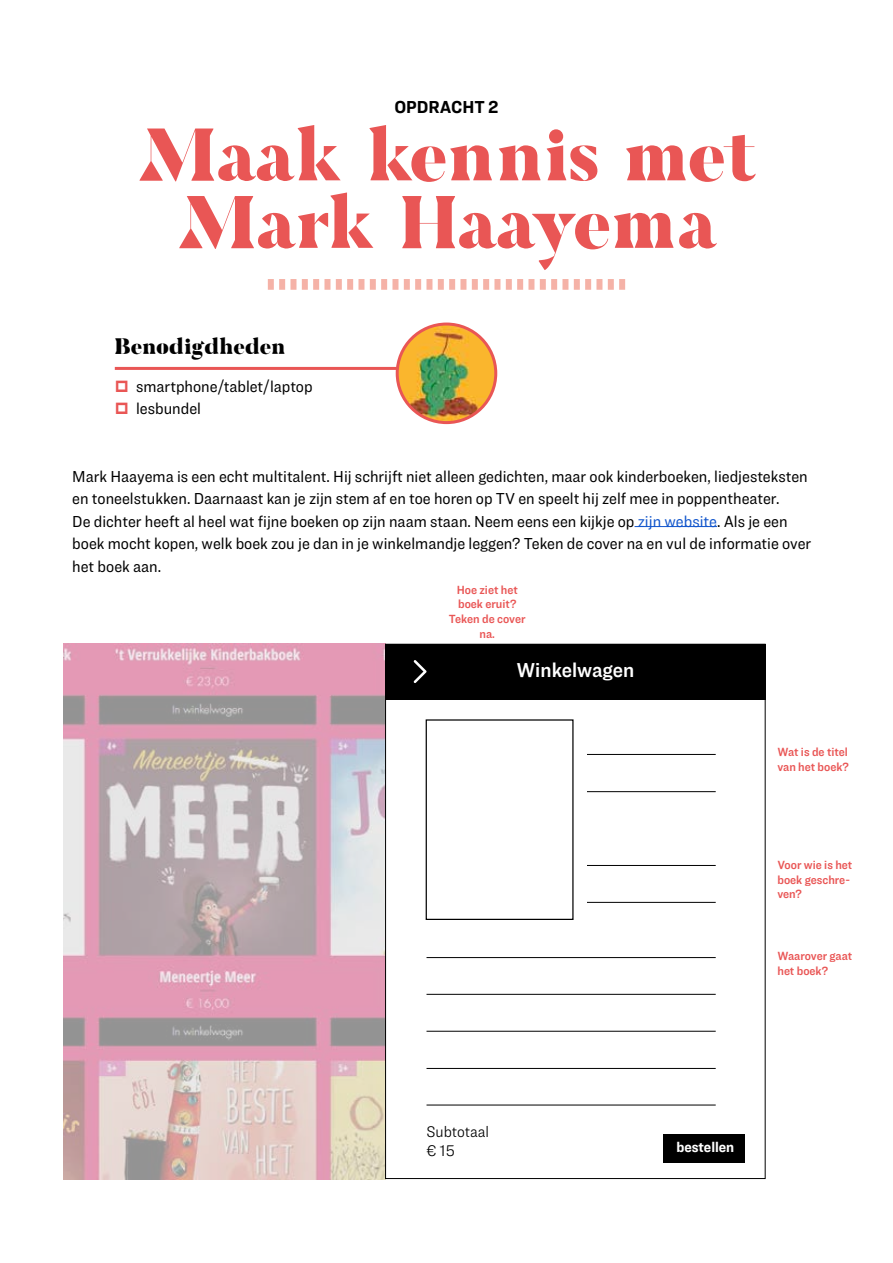
<style>
.page{position:relative;width:893px;height:1263px;background:#fff}
.page>*{position:absolute;margin:0;border:0;box-sizing:border-box;transform-origin:0 0}
.t1{font:75px/67.5px "Rockwell";color:#e95655;text-align:center}
.t2{font:22.5px "Rockwell";color:#000}
.t3{font:20.85px "Ringside Narrow Semi";color:#fff}
.t4{font:700 18px "Ringside Narrow";color:#000}
.t5{font:16.5px/22.5px "Ringside Narrow";color:#000}
.t6{font:300 16.05px/19.2px "Ringside Narrow";color:#000}
.t7{font:700 14.7px "Ringside Narrow";color:#fff}
.t8{font:12.3px/14.7px "Ringside Narrow Semi";color:#e95655}
.s1{color:#15c}
</style>
<div class="page">
<hr style="left:634px;top:526px;width:83px;height:1px;background:#15c">
<div style="left:619px;top:279px;width:6px;height:11px;background:#f5b2a7"></div>
<div style="left:608px;top:279px;width:6px;height:11px;background:#f5b2a7"></div>
<div style="left:596px;top:279px;width:6px;height:11px;background:#f5b2a7"></div>
<div style="left:585px;top:279px;width:6px;height:11px;background:#f5b2a7"></div>
<div style="left:574px;top:279px;width:6px;height:11px;background:#f5b2a7"></div>
<div style="left:562px;top:279px;width:6px;height:11px;background:#f5b2a7"></div>
<div style="left:551px;top:279px;width:6px;height:11px;background:#f5b2a7"></div>
<div style="left:540px;top:279px;width:6px;height:11px;background:#f5b2a7"></div>
<div style="left:528px;top:279px;width:6px;height:11px;background:#f5b2a7"></div>
<div style="left:517px;top:279px;width:6px;height:11px;background:#f5b2a7"></div>
<div style="left:506px;top:279px;width:6px;height:11px;background:#f5b2a7"></div>
<div style="left:494px;top:279px;width:6px;height:11px;background:#f5b2a7"></div>
<div style="left:483px;top:279px;width:6px;height:11px;background:#f5b2a7"></div>
<div style="left:472px;top:279px;width:6px;height:11px;background:#f5b2a7"></div>
<div style="left:460px;top:279px;width:6px;height:11px;background:#f5b2a7"></div>
<div style="left:449px;top:279px;width:6px;height:11px;background:#f5b2a7"></div>
<div style="left:438px;top:279px;width:6px;height:11px;background:#f5b2a7"></div>
<div style="left:426px;top:279px;width:6px;height:11px;background:#f5b2a7"></div>
<div style="left:415px;top:279px;width:6px;height:11px;background:#f5b2a7"></div>
<div style="left:404px;top:279px;width:6px;height:11px;background:#f5b2a7"></div>
<div style="left:392px;top:279px;width:6px;height:11px;background:#f5b2a7"></div>
<div style="left:381px;top:279px;width:6px;height:11px;background:#f5b2a7"></div>
<div style="left:370px;top:279px;width:6px;height:11px;background:#f5b2a7"></div>
<div style="left:358px;top:279px;width:6px;height:11px;background:#f5b2a7"></div>
<div style="left:347px;top:279px;width:6px;height:11px;background:#f5b2a7"></div>
<div style="left:336px;top:279px;width:6px;height:11px;background:#f5b2a7"></div>
<div style="left:324px;top:279px;width:6px;height:11px;background:#f5b2a7"></div>
<div style="left:313px;top:279px;width:6px;height:11px;background:#f5b2a7"></div>
<div style="left:302px;top:279px;width:6px;height:11px;background:#f5b2a7"></div>
<div style="left:290px;top:279px;width:6px;height:11px;background:#f5b2a7"></div>
<div style="left:279px;top:279px;width:6px;height:11px;background:#f5b2a7"></div>
<div style="left:268px;top:279px;width:6px;height:11px;background:#f5b2a7"></div>
<hr style="left:115px;top:367px;width:293px;height:3px;background:#e95655">
<img style="left:397px;top:324px;width:99px;height:99px;border-radius:49px">
<div style="left:396px;top:323px;width:101px;height:101px;border:3px solid #e95655;border-radius:50%"></div>
<img style="left:64px;top:644px;width:321px;height:535px">
<div style="left:385px;top:644px;width:381px;height:55px;background:#000"></div>
<div style="left:663px;top:1134px;width:82px;height:28px;background:#000"></div>
<div style="left:426px;top:719px;width:148px;height:201px;border:1px solid #000"></div>
<hr style="left:426px;top:957px;width:290px;height:1px;background:#000">
<hr style="left:587px;top:754px;width:129px;height:1px;background:#000">
<hr style="left:587px;top:791px;width:129px;height:1px;background:#000">
<hr style="left:587px;top:865px;width:129px;height:1px;background:#000">
<hr style="left:587px;top:902px;width:129px;height:1px;background:#000">
<hr style="left:426px;top:994px;width:290px;height:1px;background:#000">
<hr style="left:426px;top:1031px;width:290px;height:1px;background:#000">
<hr style="left:426px;top:1068px;width:290px;height:1px;background:#000">
<hr style="left:426px;top:1105px;width:290px;height:1px;background:#000">
<svg style="left:414px;top:660px;width:12px;height:23px"></svg>
<p class="t4" style="left:394px;top:94px;width:106px">OPDRACHT 2</p>
<h1 class="t1" style="left:138px;top:127px;width:619px">Maak kennis met<br>Mark Haayema</h1>
<h2 class="t2" style="left:115px;top:335px;width:172px">Benodigdheden</h2>
<p class="t5" style="left:136px;top:374px;width:178px">smartphone/tablet/laptop lesbundel</p>
<p class="t5" style="left:72px;top:464px;width:741px">Mark Haayema is een echt multitalent. Hij schrijft niet alleen gedichten, maar ook kinderboeken, liedjesteksten en toneelstukken. Daarnaast kan je zijn stem af en toe horen op TV en speelt hij zelf mee in poppentheater.<br>De dichter heeft al heel wat fijne boeken op zijn naam staan. Neem eens een kijkje op <span class="s1">zijn website</span>. Als je een boek mocht kopen, welk boek zou je dan in je winkelmandje leggen? Teken de cover na en vul de informatie over het boek aan.</p>
<p class="t8" style="left:449px;top:582px;width:78px;text-align:center">Hoe ziet het boek eruit?<br>Teken de cover na.</p>
<p class="t3" style="left:516px;top:655px;width:120px">Winkelwagen</p>
<p class="t8" style="left:777px;top:744px;width:73px">Wat is de titel van het boek?</p>
<p class="t8" style="left:777px;top:857px;width:76px">Voor wie is het boek geschre&shy;ven?</p>
<p class="t8" style="left:777px;top:948px;width:76px">Waarover gaat het boek?</p>
<p class="t6" style="left:426px;top:1121px;width:64px">Subtotaal € 15</p>
<p class="t7" style="left:676px;top:1136px;width:59px">bestellen</p>
</div>
